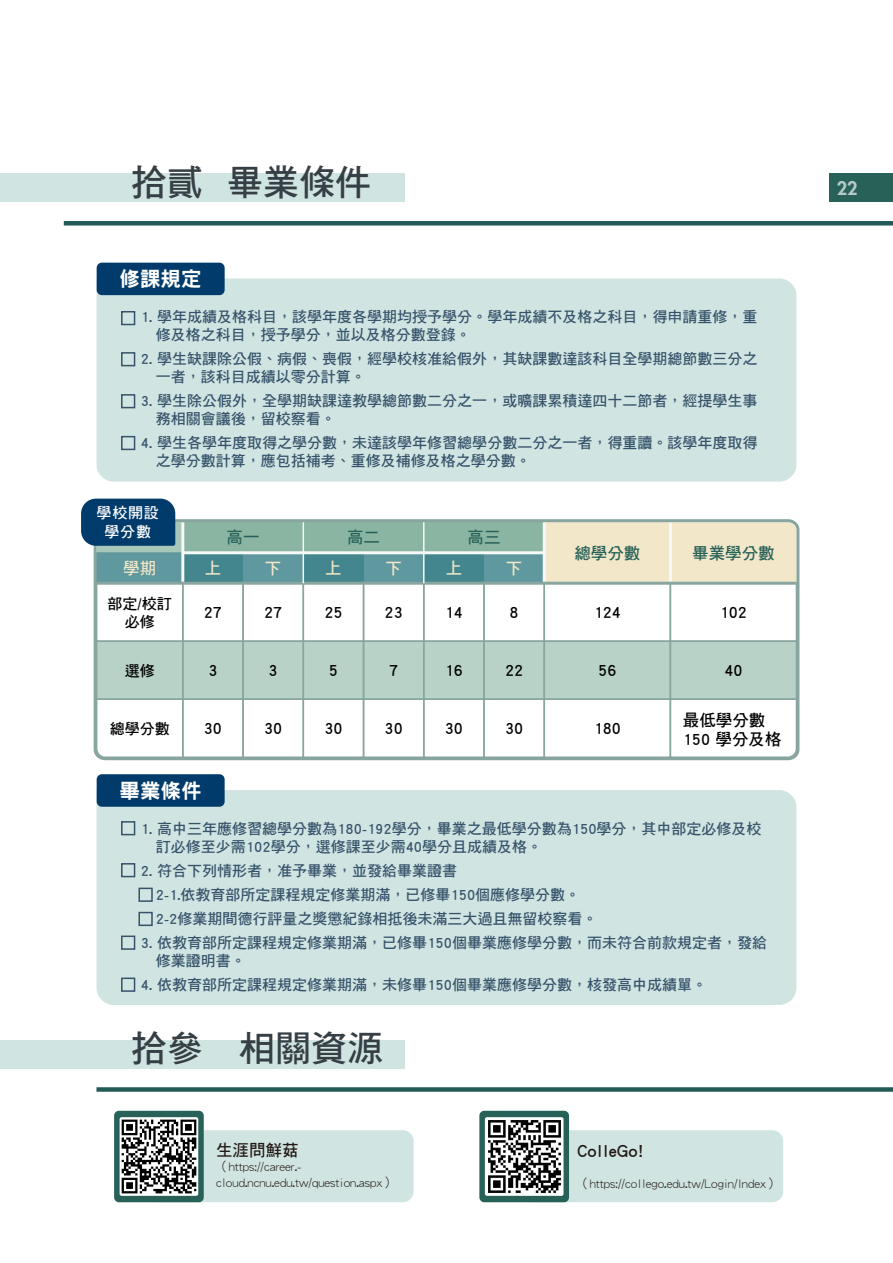
<style>
.page{position:relative;width:893px;height:1263px;background:#fff}
.page>*{position:absolute;margin:0;border:0;box-sizing:border-box;transform-origin:0 0}
.t1{font:36px "DF Hei Std W7";color:#363f46}
.t2{font:20.55px "DF Hei Std W9";color:#fff}
.t3{font:18px "DF Hei Std W7";color:#231815}
.t4{font:800 18px "Futura";color:#b6cac7}
.t5{font:16.5px/19.8px "DF Hei Std W7";color:#000}
.t6{font:16.5px "DF Hei Std W7";color:#276157}
.t7{font:16.5px "DF Hei Std W7";color:#f2e7c9}
.t8{font:16.5px "DF Hei Std W7";color:#231815}
.t9{font:15px/18px "DF Hei Std W7";color:#36536b}
.t10{font:15px/18px "DF Hei Std W7";color:#000;text-align:center}
.t11{font:15px/18.3px "DF Hei Std W7";letter-spacing:.05em;color:#fff;text-align:center}
.t12{font:12.75px/15.3px "DF Hei Std W3";color:#231815}
</style>
<div class="page">
<div style="left:96px;top:278px;width:700px;height:204px;background:#d0e4e1"></div>
<div style="left:97px;top:263px;width:128px;height:32px;background:#013b6b;border-radius:5px"></div>
<div style="left:121px;top:311px;width:14px;height:14px;border:2px solid #36536b"></div>
<div style="left:121px;top:352px;width:14px;height:14px;border:2px solid #36536b"></div>
<div style="left:121px;top:394px;width:14px;height:14px;border:2px solid #36536b"></div>
<div style="left:121px;top:436px;width:14px;height:14px;border:2px solid #36536b"></div>
<div style="left:96px;top:790px;width:700px;height:215px;background:#d0e4e1"></div>
<div style="left:97px;top:774px;width:128px;height:33px;background:#013b6b;border-radius:5px"></div>
<div style="left:121px;top:821px;width:14px;height:14px;border:2px solid #36536b"></div>
<div style="left:138px;top:888px;width:15px;height:14px;border:2px solid #36536b"></div>
<div style="left:138px;top:912px;width:15px;height:14px;border:2px solid #36536b"></div>
<div style="left:121px;top:863px;width:14px;height:14px;border:2px solid #36536b"></div>
<div style="left:121px;top:935px;width:14px;height:15px;border:2px solid #36536b"></div>
<div style="left:121px;top:977px;width:14px;height:15px;border:2px solid #36536b"></div>
<div style="left:0;top:174px;width:404px;height:28px;background:#d0e4e1"></div>
<div style="left:64px;top:221px;width:829px;height:5px;background:#215a57"></div>
<div style="left:829px;top:174px;width:64px;height:28px;background:#276157"></div>
<div style="left:96px;top:1087px;width:797px;height:5px;background:#215a57"></div>
<div style="left:0;top:1040px;width:404px;height:28px;background:#d0e4e1"></div>
<div style="left:150px;top:1130px;width:264px;height:72px;background:#d0e4e1;border-radius:11px"></div>
<div style="left:114px;top:1111px;width:90px;height:91px;background:#276157;border-radius:5px"></div>
<img style="left:120px;top:1117px;width:78px;height:79px">
<div style="left:520px;top:1130px;width:263px;height:72px;background:#d0e4e1;border-radius:11px"></div>
<div style="left:479px;top:1111px;width:90px;height:91px;background:#276157;border-radius:5px"></div>
<img style="left:485px;top:1117px;width:78px;height:79px">
<svg style="left:94px;top:519px;width:705px;height:241px"></svg>
<hr style="left:97px;top:582px;width:699px;height:3px;background:#88a5a0">
<hr style="left:303px;top:522px;width:1px;height:61px;background:#f7f8f8">
<hr style="left:423px;top:522px;width:2px;height:61px;background:#f7f8f8">
<hr style="left:183px;top:551px;width:361px;height:3px;background:#f7f8f8">
<svg style="left:81px;top:499px;width:102px;height:54px;background:#2c5e81"></svg>
<h1 class="t1" style="left:131px;top:163px;width:241px">拾貳 畢業條件</h1>
<h2 class="t2" style="left:120px;top:268px;width:84px">修課規定</h2>
<p class="t9" style="left:156px;top:307px;width:603px;text-indent:-15px">1. 學年成績及格科目，該學年度各學期均授予學分。學年成績不及格之科目，得申請重修，重修及格之科目，授予學分，並以及格分數登錄。</p>
<p class="t9" style="left:156px;top:349px;width:603px;text-indent:-15px">2. 學生缺課除公假、病假、喪假，經學校核准給假外，其缺課數達該科目全學期總節數三分之一者，該科目成績以零分計算。</p>
<p class="t9" style="left:156px;top:391px;width:603px;text-indent:-15px">3. 學生除公假外，全學期缺課達教學總節數二分之一，或曠課累積達四十二節者，經提學生事務相關會議後，留校察看。</p>
<p class="t9" style="left:156px;top:433px;width:603px;text-indent:-15px">4. 學生各學年度取得之學分數，未達該學年修習總學分數二分之一者，得重讀。該學年度取得之學分數計算，應包括補考、重修及補修及格之學分數。</p>
<p class="t11" style="left:97px;top:504px;width:64px">學校開設學分數</p>
<p class="t7" style="left:123px;top:559px;width:35px">學期</p>
<p class="t10" style="left:108px;top:595px;width:66px">部定/校訂必修</p>
<p class="t10" style="left:125px;top:661px;width:31px">選修</p>
<p class="t10" style="left:110px;top:719px;width:61px">總學分數</p>
<p class="t6" style="left:227px;top:528px;width:34px">高一</p>
<p class="t6" style="left:347px;top:528px;width:34px">高二</p>
<p class="t6" style="left:467px;top:528px;width:34px">高三</p>
<p class="t7" style="left:205px;top:559px;width:18px">上</p>
<p class="t7" style="left:265px;top:559px;width:18px">下</p>
<p class="t7" style="left:325px;top:559px;width:18px">上</p>
<p class="t7" style="left:385px;top:559px;width:18px">下</p>
<p class="t7" style="left:446px;top:559px;width:18px">上</p>
<p class="t7" style="left:506px;top:559px;width:18px">下</p>
<p class="t5" style="left:204px;top:602px;width:20px">27</p>
<p class="t5" style="left:264px;top:602px;width:20px">27</p>
<p class="t5" style="left:324px;top:602px;width:20px">25</p>
<p class="t5" style="left:385px;top:602px;width:20px">23</p>
<p class="t5" style="left:445px;top:602px;width:20px">14</p>
<p class="t5" style="left:510px;top:602px;width:11px">8</p>
<p class="t5" style="left:208px;top:660px;width:11px">3</p>
<p class="t5" style="left:269px;top:660px;width:11px">3</p>
<p class="t5" style="left:329px;top:660px;width:11px">5</p>
<p class="t5" style="left:389px;top:660px;width:11px">7</p>
<p class="t5" style="left:445px;top:660px;width:20px">16</p>
<p class="t5" style="left:505px;top:660px;width:20px">22</p>
<p class="t5" style="left:204px;top:718px;width:20px">30</p>
<p class="t5" style="left:264px;top:718px;width:20px">30</p>
<p class="t5" style="left:324px;top:718px;width:20px">30</p>
<p class="t5" style="left:385px;top:718px;width:20px">30</p>
<p class="t5" style="left:445px;top:718px;width:20px">30</p>
<p class="t5" style="left:505px;top:718px;width:20px">30</p>
<p class="t6" style="left:574px;top:544px;width:67px">總學分數</p>
<p class="t6" style="left:692px;top:544px;width:84px">畢業學分數</p>
<p class="t5" style="left:594px;top:602px;width:29px">124</p>
<p class="t5" style="left:598px;top:660px;width:20px">56</p>
<p class="t5" style="left:594px;top:718px;width:29px">180</p>
<p class="t5" style="left:720px;top:602px;width:29px">102</p>
<p class="t5" style="left:724px;top:660px;width:20px">40</p>
<p class="t5" style="left:683px;top:709px;width:100px">最低學分數<br>150 學分及格</p>
<h2 class="t2" style="left:120px;top:779px;width:84px">畢業條件</h2>
<p class="t9" style="left:156px;top:819px;width:607px;text-indent:-15px">1. 高中三年應修習總學分數為180-192學分，畢業之最低學分數為150學分，其中部定必修及校訂必修至少需102學分，選修課至少需40學分且成績及格。</p>
<p class="t9" style="left:156px;top:858px;width:443px;line-height:24px;text-indent:-15px">2. 符合下列情形者，准予畢業，並發給畢業證書<br>2-1.依教育部所定課程規定修業期滿，已修畢150個應修學分數。<br>2-2修業期間德行評量之獎懲紀錄相抵後未滿三大過且無留校察看。</p>
<p class="t9" style="left:156px;top:933px;width:613px;text-indent:-15px">3. 依教育部所定課程規定修業期滿，已修畢150個畢業應修學分數，而未符合前款規定者，發給修業證明書。</p>
<p class="t9" style="left:141px;top:975px;width:568px">4. 依教育部所定課程規定修業期滿，未修畢150個畢業應修學分數，核發高中成績單。</p>
<h1 class="t1" style="left:131px;top:1029px;width:253px">拾參 相關資源</h1>
<p class="t8" style="left:216px;top:1141px;width:84px">生涯問鮮菇</p>
<p class="t12" style="left:216px;top:1159px;width:181px">（https://career.- cloud.ncnu.edu.tw/question.aspx）</p>
<p class="t3" style="left:577px;top:1141px;width:68px">ColleGo!</p>
<p class="t12" style="left:577px;top:1175px;width:203px">（https://collego.edu.tw/Login/Index）</p>
<p class="t4" style="left:837px;top:177px;width:22px">22</p>
</div>
